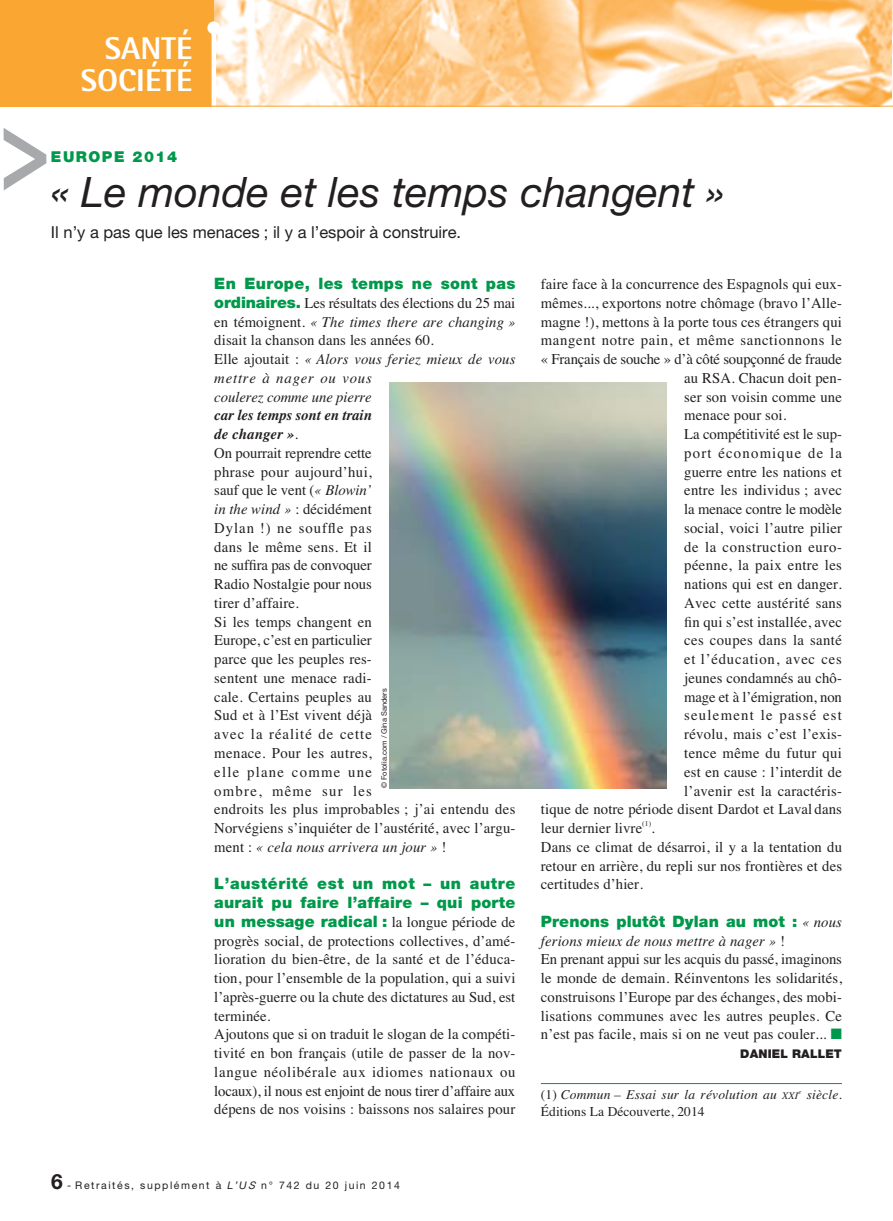
<style>
.page{position:relative;width:893px;height:1221px;background:#fff}
.page>*{position:absolute;margin:0;border:0;box-sizing:border-box;transform-origin:0 0}
.t1{font:500 120px "Helvetica Neue";color:#a7a9ac;scale:.7 1}
.t2{font:italic 42px "Helvetica Neue";color:#231f20}
.t3{font:800 31.5px/31.5px "Rotis Semi Sans";color:#fff;text-align:right}
.t4{font:16.5px "Helvetica Neue";color:#231f20}
.t5{font:900 15.75px/18.8px "Helvetica Neue";letter-spacing:.015em;color:#00984a;text-align:justify}
.t6{font:15px/18.8px "Times";letter-spacing:.01em;color:#231f20}
.t7{font:italic 15px/18.8px "Times";letter-spacing:.01em;color:#231f20}
.t8{font:15px "Times";letter-spacing:-.01em;color:#231f20}
.t9{font:15px "Times";letter-spacing:.045em;color:#231f20}
.t10{font:15px "Times";letter-spacing:.03em;color:#231f20}
.t11{font:15px "Times";letter-spacing:.085em;color:#231f20}
.t12{font:15px "Times";letter-spacing:.055em;color:#231f20}
.t13{font:900 15px "Helvetica Neue";letter-spacing:.1em;color:#00984a}
.t14{font:italic 13.5px/17.2px "Times";letter-spacing:.015em;color:#231f20}
.t15{font:900 12px "Helvetica Neue";letter-spacing:.01em;color:#231f20}
.t16{font:10.5px "Helvetica Neue";letter-spacing:.15em;color:#231f20}
.t17{font:7.5px "Helvetica Neue";color:#231f20}
.t18{font:7.5px "Times";color:#231f20}
.s1{font-family:"Helvetica Neue";font-weight:900;font-style:normal;font-size:15.75px;color:#00984a}
.s2{font-style:normal}
.s3{font-weight:700;font-style:italic}
.s4{font-style:italic}
.s5{font-family:"Times";font-weight:400;font-size:15px;color:#231f20}
.s6{font-weight:700;font-size:21px}
.s7{font-family:"Times";font-weight:400;font-style:italic;font-size:15px;color:#231f20}
.s8{color:#00984a}
.s9{font-size:10.2px}
</style>
<div class="page">
<div style="left:0;top:0;width:214px;height:106px;background:#faa633"></div>
<img style="left:214px;top:0;width:678px;height:106px">
<hr style="left:212px;top:25px;width:4px;height:81px;background:#fff">
<div style="left:207px;top:21px;width:13px;height:13px;background:#fff;border-radius:50%"></div>
<hr style="left:892px;top:0;width:1px;height:106px;background:#faa633">
<hr style="left:0;top:106px;width:893px;height:1px;background:#faa633">
<hr style="left:541px;top:1083px;width:301px;height:1px;background:#00984a">
<img style="left:390px;top:382px;width:276px;height:406px">
<h3 class="t3" style="left:81px;top:36px;width:113px">SANTÉ<br>SOCIÉTÉ</h3>
<h1 class="t1" style="left:0;top:104px;width:74px">&gt;</h1>
<p class="t13" style="left:51px;top:152px;width:128px">EUROPE 2014</p>
<h2 class="t2" style="left:51px;top:177px;width:675px">« Le monde et les temps changent »</h2>
<p class="t4" style="left:51px;top:227px;width:412px">Il n’y a pas que les menaces ; il y a l’espoir à construire.</p>
<p class="t5" style="left:214px;top:275px;width:303px">En Europe, les temps ne sont pas</p>
<p class="t7" style="left:214px;top:295px;width:303px"><span class="s1">ordinaires.</span> <span class="s2">Les résultats des élections du 25 mai en témoignent.</span> « The times there are changing » <span class="s2">disait la chanson dans les années 60.<br>Elle ajoutait :</span> « Alors vous feriez mieux de vous mettre à nager ou vous<br>coulerez comme une pierre</p>
<p class="t6" style="left:214px;top:407px;width:303px"><span class="s3">car les temps sont en train<br>de changer »</span><span class="s4">.<br></span>On pourrait reprendre cette<br>phrase pour aujourd’hui,<br>sauf que le vent (<span class="s4">« Blowin’<br>in the wind »</span> : décidément<br>Dylan !) ne souffle pas<br>dans le même sens. Et il<br>ne suffira pas de convoquer<br>Radio Nostalgie pour nous<br>tirer d’affaire.<br>Si les temps changent en<br>Europe, c’est en particulier<br>parce que les peuples res-<br>sentent une menace radi-<br>cale. Certains peuples au<br>Sud et à l’Est vivent déjà<br>avec la réalité de cette<br>menace. Pour les autres,<br>elle plane comme une<br>ombre, même sur les<br>endroits les plus improbables ; j’ai entendu des<br>Norvégiens s’inquiéter de l’austérité, avec l’argu&shy;ment : <span class="s4">« cela nous arrivera un jour »</span> !</p>
<p class="t5" style="left:214px;top:875px;width:303px">L’austérité est un mot – un autre aurait pu faire l’affaire – qui porte un message radical : <span class="s5">la longue période de</span></p>
<p class="t6" style="left:214px;top:932px;width:303px">progrès social, de protections collectives, d’amé&shy;lioration du bien-être, de la santé et de l’éduca&shy;tion, pour l’ensemble de la population, qui a suivi l’après-guerre ou la chute des dictatures au Sud, est terminée.<br>Ajoutons que si on traduit le slogan de la compéti&shy;tivité en bon français (utile de passer de la nov&shy;langue néolibérale aux idiomes nationaux ou locaux), il nous est enjoint de nous tirer d’affaire aux dépens de nos voisins : baissons nos salaires pour</p>
<p class="t17" style="left:381px;top:788px;width:101px;rotate:-90deg">© Fotolia.com / Gina Sanders</p>
<p class="t16" style="left:51px;top:1181px;width:350px"><span class="s6">6</span> - Retraités, supplément à <span class="s4">L’US</span> n° 742 du 20 juin 2014</p>
<p class="t6" style="left:541px;top:276px;width:303px">faire face à la concurrence des Espagnols qui eux-</p>
<p class="t6" style="left:541px;top:295px;width:303px">mêmes..., exportons notre chômage (bravo l’Alle-</p>
<p class="t6" style="left:541px;top:313px;width:303px">magne !), mettons à la porte tous ces étrangers qui</p>
<p class="t9" style="left:541px;top:335px;width:303px">mangent notre pain, et même sanctionnons le</p>
<p class="t8" style="left:541px;top:354px;width:303px">« Français de souche » d’à côté soupçonné de fraude</p>
<p class="t6" style="left:684px;top:370px;width:159px">au RSA. Chacun doit pen-</p>
<p class="t6" style="left:684px;top:388px;width:159px">ser son voisin comme une</p>
<p class="t6" style="left:684px;top:407px;width:104px">menace pour soi.</p>
<p class="t6" style="left:684px;top:426px;width:159px">La compétitivité est le sup-</p>
<p class="t11" style="left:684px;top:447px;width:159px">port économique de la</p>
<p class="t6" style="left:684px;top:463px;width:159px">guerre entre les nations et</p>
<p class="t6" style="left:684px;top:482px;width:159px">entre les individus ; avec</p>
<p class="t6" style="left:684px;top:501px;width:159px">la menace contre le modèle</p>
<p class="t6" style="left:684px;top:520px;width:159px">social, voici l’autre pilier</p>
<p class="t9" style="left:684px;top:541px;width:159px">de la construction euro-</p>
<p class="t10" style="left:684px;top:560px;width:159px">péenne, la paix entre les</p>
<p class="t6" style="left:684px;top:576px;width:159px">nations qui est en danger.</p>
<p class="t6" style="left:684px;top:595px;width:159px">Avec cette austérité sans</p>
<p class="t6" style="left:684px;top:613px;width:159px">fin qui s’est installée, avec</p>
<p class="t10" style="left:684px;top:635px;width:159px">ces coupes dans la santé</p>
<p class="t12" style="left:684px;top:654px;width:159px">et l’éducation, avec ces</p>
<p class="t6" style="left:684px;top:670px;width:159px">jeunes condamnés au chô-</p>
<p class="t8" style="left:684px;top:691px;width:159px">mage et à l’émigration, non</p>
<p class="t11" style="left:684px;top:710px;width:159px">seulement le passé est</p>
<p class="t6" style="left:684px;top:726px;width:159px">révolu, mais c’est l’exis-</p>
<p class="t6" style="left:684px;top:745px;width:159px">tence même du futur qui</p>
<p class="t6" style="left:684px;top:763px;width:159px">est en cause : l’interdit de</p>
<p class="t6" style="left:684px;top:782px;width:159px">l’avenir est la caractéris-</p>
<p class="t6" style="left:541px;top:801px;width:303px">tique de notre période disent Dardot et Laval dans</p>
<p class="t6" style="left:541px;top:820px;width:103px">leur dernier livre</p>
<p class="t18" style="left:642px;top:820px;width:10px">(1)</p>
<p class="t6" style="left:541px;top:820px;width:303px;text-indent:110px">.<br>Dans ce climat de désarroi, il y a la tentation du retour en arrière, du repli sur nos frontières et des certitudes d’hier.</p>
<p class="t5" style="left:541px;top:913px;width:303px">Prenons plutôt Dylan au mot : <span class="s7">« nous</span></p>
<p class="t6" style="left:541px;top:932px;width:303px"><span class="s4">ferions mieux de nous mettre à nager »</span> !<br>En prenant appui sur les acquis du passé, imaginons le monde de demain. Réinventons les solidarités, construisons l’Europe par des échanges, des mobi&shy;lisations communes avec les autres peuples. Ce n’est pas facile, mais si on ne veut pas couler... <span class="s8">■</span></p>
<p class="t15" style="left:740px;top:1049px;width:103px">DANIEL RALLET</p>
<p class="t14" style="left:541px;top:1086px;width:303px"><span class="s2">(1)</span> Commun – Essai sur la révolution au <span class="s9">XXI</span><sup>e</sup> siècle<span class="s2">.<br>Éditions La Découverte, 2014</span></p>
</div>
